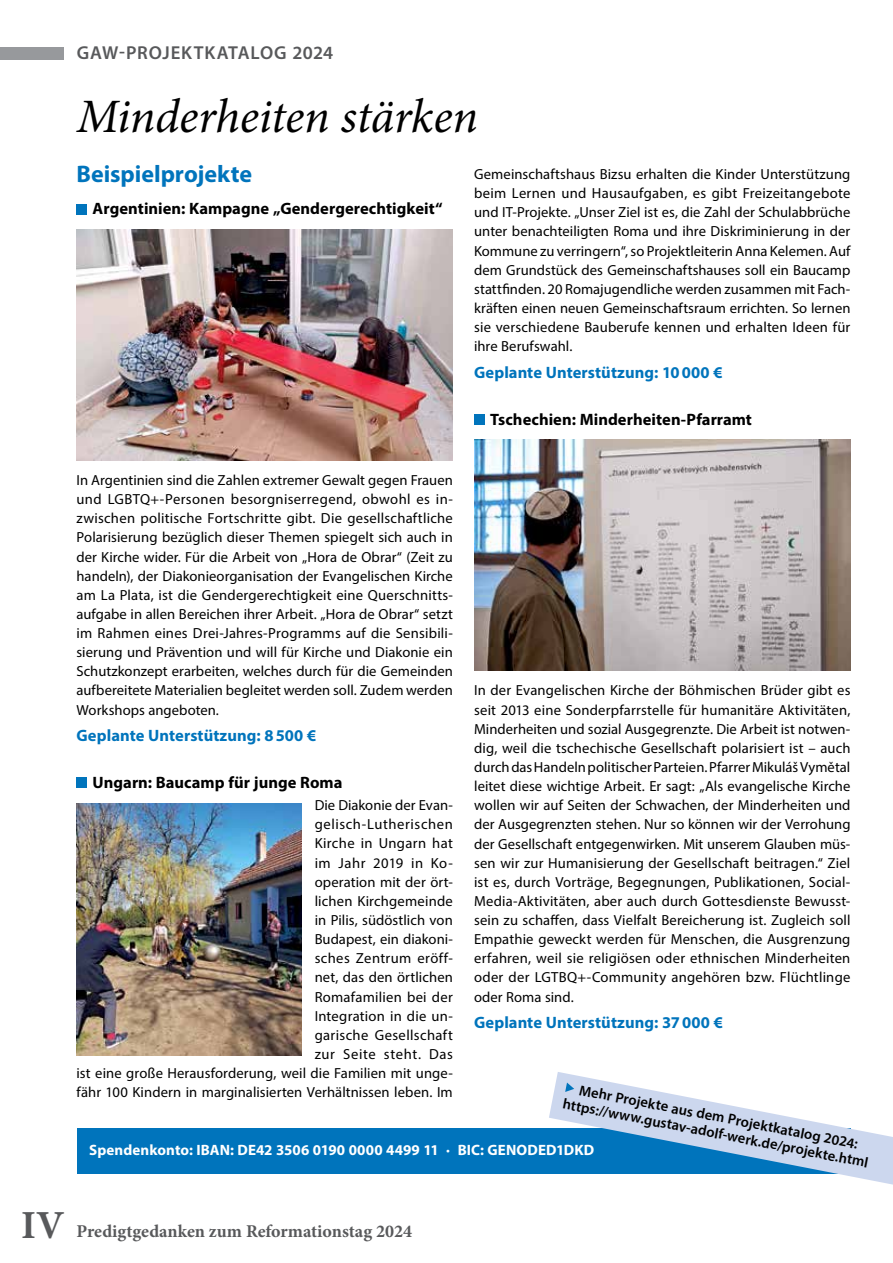
<style>
.page{position:relative;width:893px;height:1263px;background:#fff}
.page>*{position:absolute;margin:0;border:0;box-sizing:border-box;transform-origin:0 0}
.t1{font:italic 48px "Minion Pro";letter-spacing:-.01em;color:#000}
.t2{font:700 24px "Myriad Pro";color:#0074bc}
.t3{font:600 18.75px "Myriad Pro";letter-spacing:.045em;color:#58595b}
.t4{font:700 18px "Minion Pro";color:#58595b}
.t5{font:700 16.5px "Myriad Pro";color:#000}
.t6{font:700 16.5px "Myriad Pro";letter-spacing:.005em;color:#0074bc}
.t7{font:700 15px "Myriad Pro";letter-spacing:.005em;color:#fff}
.t8{font:14.7px/19.2px "Myriad Pro";letter-spacing:.01em;color:#000;text-align:justify}
.t9{font:600 14.7px/16.5px "Myriad Pro";color:#000;text-align:center}
.s1{font-size:39.75px}
</style>
<div class="page">
<div style="left:0;top:47px;width:64px;height:13px;background:#97999c"></div>
<div style="left:77px;top:204px;width:10px;height:10px;background:#0074bc"></div>
<div style="left:77px;top:778px;width:10px;height:10px;background:#0074bc"></div>
<div style="left:474px;top:414px;width:10px;height:11px;background:#0074bc"></div>
<img style="left:77px;top:230px;width:376px;height:230px">
<img style="left:474px;top:440px;width:376px;height:230px">
<img style="left:77px;top:804px;width:225px;height:252px">
<div style="left:77px;top:1128px;width:773px;height:46px;background:#0074bc"></div>
<svg style="left:549px;top:1072px;width:344px;height:112px"></svg>
<p class="t3" style="left:77px;top:41px;width:258px">GAW-PROJEKTKATALOG 2024</p>
<h1 class="t1" style="left:77px;top:84px;width:403px">Minderheiten stärken</h1>
<h2 class="t2" style="left:77px;top:158px;width:177px">Beispielprojekte</h2>
<p class="t5" style="left:93px;top:198px;width:352px">Argentinien: Kampagne „Gendergerechtigkeit“</p>
<p class="t8" style="left:474px;top:164px;width:378px">Gemeinschaftshaus Bizsu erhalten die Kinder Unterstützung beim Lernen und Hausaufgaben, es gibt Freizeitangebote und IT-Projekte. „Unser Ziel ist es, die Zahl der Schulabbrüche unter benachteiligten Roma und ihre Diskriminierung in der Kommune zu verringern“, so Projektleiterin Anna Kelemen. Auf dem Grundstück des Gemeinschaftshauses soll ein Baucamp stattfinden. 20 Romajugendliche werden zusammen mit Fach&shy;kräften einen neuen Gemeinschaftsraum errichten. So lernen sie verschiedene Bauberufe kennen und erhalten Ideen für ihre Berufswahl.</p>
<p class="t6" style="left:474px;top:361px;width:250px">Geplante Unterstützung: 10000 €</p>
<p class="t5" style="left:490px;top:408px;width:263px">Tschechien: Minderheiten-Pfarramt</p>
<p class="t8" style="left:77px;top:470px;width:378px">In Argentinien sind die Zahlen extremer Gewalt gegen Frauen und LGBTQ+-Personen besorgniserregend, obwohl es in&shy;zwischen politische Fortschritte gibt. Die gesellschaftliche Polarisierung bezüglich dieser Themen spiegelt sich auch in der Kirche wider. Für die Arbeit von „Hora de Obrar“ (Zeit zu handeln), der Diakonieorganisation der Evangelischen Kirche am La Plata, ist die Gendergerechtigkeit eine Querschnitts&shy;aufgabe in allen Bereichen ihrer Arbeit. „Hora de Obrar“ setzt im Rahmen eines Drei-Jahres-Programms auf die Sensibili&shy;sierung und Prävention und will für Kirche und Diakonie ein Schutzkonzept erarbeiten, welches durch für die Gemeinden aufbereitete Materialien begleitet werden soll. Zudem werden Workshops angeboten.</p>
<p class="t6" style="left:77px;top:725px;width:241px">Geplante Unterstützung: 8500 €</p>
<p class="t5" style="left:93px;top:772px;width:251px">Ungarn: Baucamp für junge Roma</p>
<p class="t8" style="left:77px;top:795px;width:378px;text-align:right">Die Diakonie der Evan-<br>gelisch-Lutherischen<br>Kirche in Ungarn hat<br>im Jahr 2019 in Ko-<br>operation mit der ört-<br>lichen Kirchgemeinde<br>in Pilis, südöstlich von<br>Budapest, ein diakoni-<br>sches Zentrum eröff-<br>net, das den örtlichen<br>Romafamilien bei der<br>Integration in die un-<br>garische Gesellschaft<br>zur Seite steht. Das<br>ist eine große Herausforderung, weil die Familien mit unge&shy;fähr 100 Kindern in marginalisierten Verhältnissen leben. Im</p>
<p class="t8" style="left:474px;top:681px;width:378px">In der Evangelischen Kirche der Böhmischen Brüder gibt es seit 2013 eine Sonderpfarrstelle für humanitäre Aktivitäten, Minderheiten und sozial Ausgegrenzte. Die Arbeit ist notwen&shy;dig, weil die tschechische Gesellschaft polarisiert ist – auch durch das Handeln politischer Parteien. Pfarrer Mikuláš Vymětal leitet diese wichtige Arbeit. Er sagt: „Als evangelische Kirche wollen wir auf Seiten der Schwachen, der Minderheiten und der Ausgegrenzten stehen. Nur so können wir der Verrohung der Gesellschaft entgegenwirken. Mit unserem Glauben müs&shy;sen wir zur Humanisierung der Gesellschaft beitragen.“ Ziel ist es, durch Vorträge, Begegnungen, Publikationen, Social-Media-Aktivitäten, aber auch durch Gottesdienste Bewusst&shy;sein zu schaffen, dass Vielfalt Bereicherung ist. Zugleich soll Empathie geweckt werden für Menschen, die Ausgrenzung erfahren, weil sie religiösen oder ethnischen Minderheiten oder der LGTBQ+-Community angehören bzw. Flüchtlinge oder Roma sind.</p>
<p class="t6" style="left:474px;top:1012px;width:250px">Geplante Unterstützung: 37000 €</p>
<p class="t9" style="left:568px;top:1079px;width:312px;rotate:11deg">MEHRPROJEKTE AUS DEM PROJEKTKATALOG 2024:<br>HTTPS://WWW.GUSTAV-ADOLF-WERK.DE/PROJEKTE.HTML</p>
<p class="t7" style="left:89px;top:1140px;width:506px">Spendenkonto: IBAN: DE42 3506 0190 0000 4499 11 ∙ BIC: GENODED1DKD</p>
<p class="t4" style="left:21px;top:1219px;width:392px"><span class="s1">IV</span> Predigtgedanken zum Reformationstag 2024</p>
</div>
